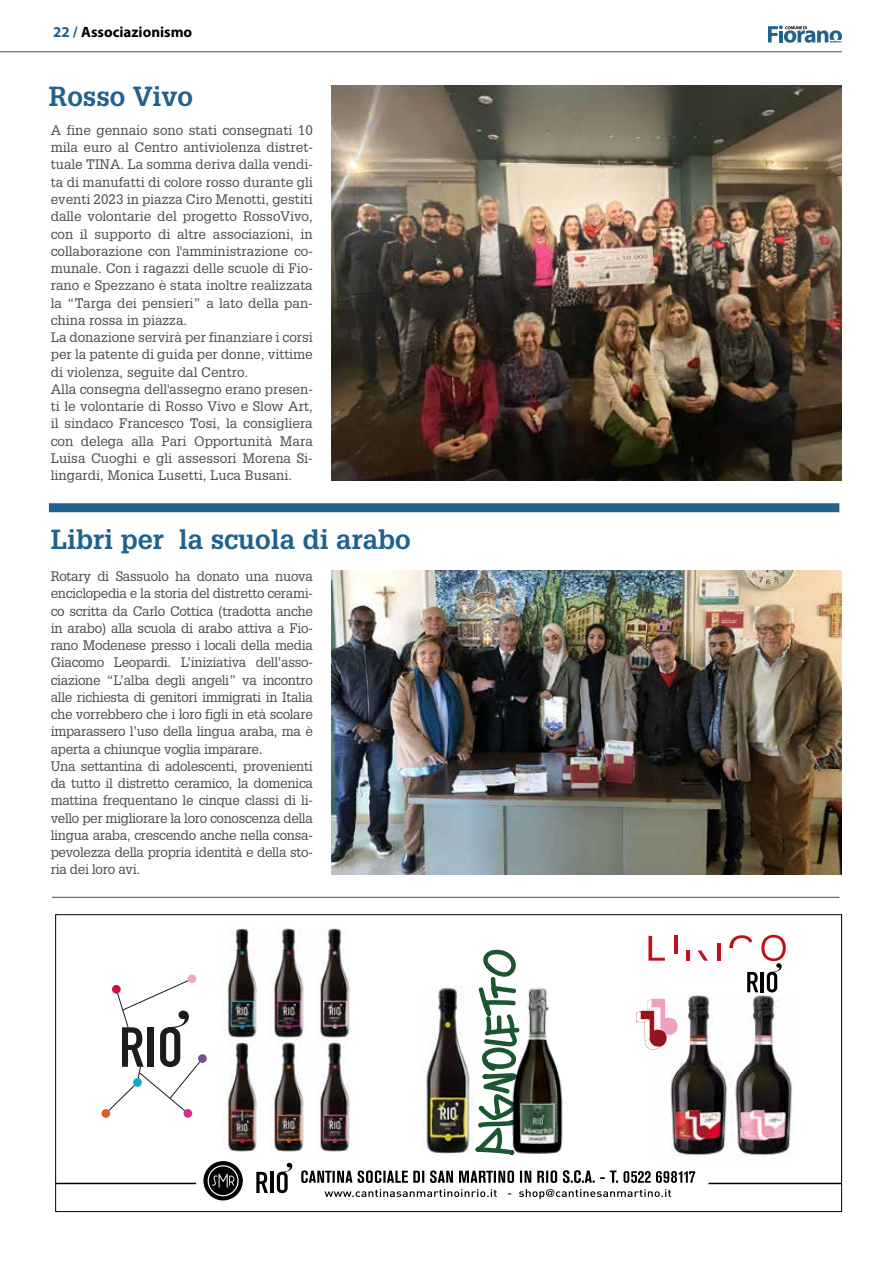
<style>
.page{position:relative;width:893px;height:1263px;background:#fff}
.page>*{position:absolute;margin:0;border:0;box-sizing:border-box;transform-origin:0 0}
.t1{font:700 27px "Glypha";color:#20628d}
.t2{font:700 15px "Myriad Pro";color:#000}
.t3{font:13.5px/17.2px "Glypha";color:#4b4b4d}
.t4{font:13.5px/17.2px "Glypha";letter-spacing:-.02em;color:#4b4b4d}
.s1{color:#20628d}
</style>
<div class="page">
<svg style="left:768px;top:26px;width:74px;height:17px"></svg>
<hr style="left:0;top:52px;width:842px;height:1px;background:#4b4b4d">
<div style="left:49px;top:503px;width:790px;height:9px;background:#20628d"></div>
<img style="left:332px;top:85px;width:510px;height:395px">
<img style="left:332px;top:570px;width:510px;height:304px">
<hr style="left:52px;top:897px;width:787px;height:1px;background:#4b4b4d">
<img style="left:223px;top:927px;width:35px;height:225px">
<svg style="left:203px;top:1161px;width:40px;height:39px"></svg>
<svg style="left:208px;top:1165px;width:31px;height:31px"></svg>
<svg style="left:256px;top:1172px;width:12px;height:21px"></svg>
<hr style="left:270px;top:1172px;width:4px;height:21px;background:#000">
<svg style="left:277px;top:1163px;width:15px;height:30px"></svg>
<svg style="left:301px;top:1170px;width:394px;height:13px"></svg>
<hr style="left:56px;top:1183px;width:140px;height:1px;background:#000">
<svg style="left:648px;top:936px;width:17px;height:25px"></svg>
<hr style="left:674px;top:936px;width:3px;height:18px;background:#c10f1d">
<hr style="left:717px;top:943px;width:3px;height:18px;background:#c10f1d">
<svg style="left:729px;top:935px;width:57px;height:54px"></svg>
<svg style="left:698px;top:950px;width:10px;height:11px"></svg>
<hr style="left:686px;top:950px;width:4px;height:11px;background:#c10f1d">
<div style="left:632px;top:989px;width:94px;height:184px;background:#fff"></div>
<img style="left:655px;top:993px;width:138px;height:163px">
<svg style="left:108px;top:980px;width:92px;height:133px"></svg>
<div style="left:102px;top:1109px;width:8px;height:9px;background:#e85922;border-radius:50%"></div>
<div style="left:133px;top:1078px;width:9px;height:9px;background:#0ea6cc;border-radius:50%"></div>
<div style="left:184px;top:1109px;width:8px;height:9px;background:#d03086;border-radius:50%"></div>
<div style="left:198px;top:1054px;width:9px;height:9px;background:#7a4a94;border-radius:50%"></div>
<div style="left:188px;top:974px;width:8px;height:9px;background:#f0a5c5;border-radius:50%"></div>
<div style="left:112px;top:985px;width:9px;height:8px;background:#cd1042;border-radius:50%"></div>
<hr style="left:708px;top:1183px;width:134px;height:1px;background:#000">
<img style="left:269px;top:928px;width:36px;height:224px">
<img style="left:316px;top:928px;width:35px;height:224px">
<svg style="left:709px;top:989px;width:83px;height:167px"></svg>
<svg style="left:324px;top:1189px;width:347px;height:10px"></svg>
<svg style="left:475px;top:949px;width:41px;height:204px"></svg>
<img style="left:490px;top:974px;width:73px;height:182px">
<img style="left:423px;top:987px;width:50px;height:167px">
<p class="t2" style="left:53px;top:22px;width:141px"><span class="s1">22 /</span> Associazionismo</p>
<h1 class="t1" style="left:49px;top:80px;width:146px">Rosso Vivo</h1>
<p class="t3" style="left:51px;top:121px;width:264px">A fine gennaio sono stati consegnati 10 mila euro al Centro antiviolenza distret&shy;tuale TINA. La somma deriva dalla vendi&shy;ta di manufatti di colore rosso durante gli eventi 2023 in piazza Ciro Menotti, gestiti dalle volontarie del progetto RossoVivo, con il supporto di altre associazioni, in collaborazione con l'amministrazione co&shy;munale. Con i ragazzi delle scuole di Fio&shy;rano e Spezzano è stata inoltre realizzata la “Targa dei pensieri” a lato della pan&shy;china rossa in piazza.<br>La donazione servirà per finanziare i corsi per la patente di guida per donne, vittime di violenza, seguite dal Centro.<br>Alla consegna dell'assegno erano presen&shy;ti le volontarie di Rosso Vivo e Slow Art, il sindaco Francesco Tosi, la consigliera con delega alla Pari Opportunità Mara Luisa Cuoghi e gli assessori Morena Si&shy;lingardi, Monica Lusetti, Luca Busani.</p>
<h1 class="t1" style="left:51px;top:522px;width:362px">Libri per la scuola di arabo</h1>
<p class="t4" style="left:51px;top:567px;width:264px">Rotary di Sassuolo ha donato una nuova enciclopedia e la storia del distretto cerami&shy;co scritta da Carlo Cottica (tradotta anche in arabo) alla scuola di arabo attiva a Fio&shy;rano Modenese presso i locali della media Giacomo Leopardi. L’iniziativa dell’asso&shy;ciazione “L’alba degli angeli” va incontro alle richiesta di genitori immigrati in Italia che vorrebbero che i loro figli in età scolare imparassero l’uso della lingua araba, ma è aperta a chiunque voglia imparare.<br>Una settantina di adolescenti, provenienti da tutto il distretto ceramico, la domenica mattina frequentano le cinque classi di li&shy;vello per migliorare la loro conoscenza della lingua araba, crescendo anche nella consa&shy;pevolezza della propria identità e della sto&shy;ria dei loro avi.</p>
</div>
